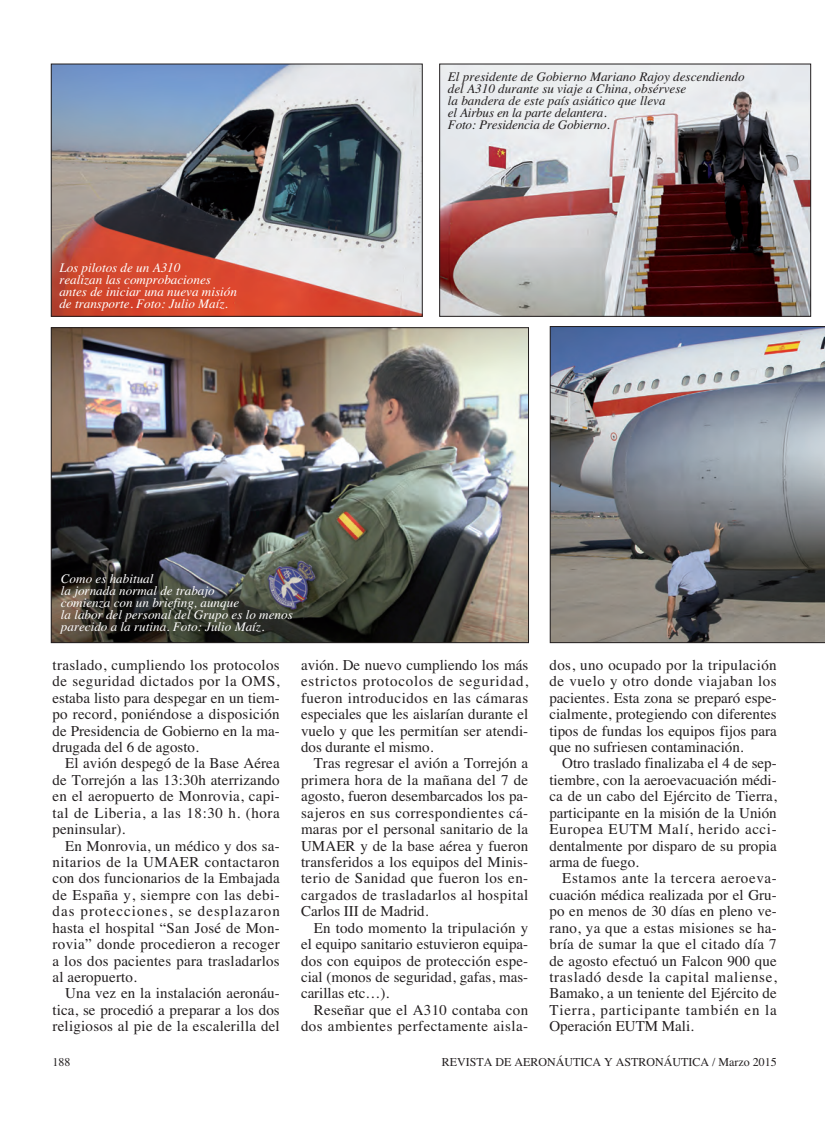
<style>
.page{position:relative;width:825px;height:1127px;background:#fff}
.page>*{position:absolute;margin:0;border:0;box-sizing:border-box;transform-origin:0 0}
.t1{font:15px "Times";letter-spacing:.01em;color:#231f20}
.t2{font:15px "Times";letter-spacing:.03em;color:#231f20}
.t3{font:15px "Times";letter-spacing:.04em;color:#231f20}
.t4{font:15px "Times";letter-spacing:.035em;color:#231f20}
.t5{font:15px "Times";letter-spacing:.05em;color:#231f20}
.t6{font:15px "Times";letter-spacing:.055em;color:#231f20}
.t7{font:15px "Times";letter-spacing:.07em;color:#231f20}
.t8{font:italic 13.2px/12px "Times";color:#fff}
.t9{font:italic 13.2px/12px "Times";color:#231f20}
.t10{font:12px "Times";color:#231f20}
</style>
<div class="page">
<img style="left:53px;top:66px;width:367px;height:248px">
<img style="left:441px;top:66px;width:368px;height:248px">
<div style="left:439px;top:64px;width:372px;height:252px;border:1px solid #231f20"></div>
<img style="left:53px;top:329px;width:474px;height:312px">
<div style="left:51px;top:327px;width:478px;height:316px;border:1px solid #231f20"></div>
<svg style="left:550px;top:326px;width:275px;height:317px;background:#83868d"></svg>
<p class="t8" style="left:59px;top:262px;width:179px">Los pilotos de un A310<br>realizan las comprobaciones antes de iniciar una nueva misión de transporte. Foto: Julio Maíz.</p>
<p class="t9" style="left:448px;top:72px;width:298px">El presidente de Gobierno Mariano Rajoy descendiendo del A310 durante su viaje a China, obsérvese<br>la bandera de este país asiático que lleva<br>el Airbus en la parte delantera.<br>Foto: Presidencia de Gobierno.</p>
<p class="t8" style="left:61px;top:574px;width:233px">Como es habitual<br>la jornada normal de trabajo<br>comienza con un briefing, aunque<br>la labor del personal del Grupo es lo menos parecido a la rutina. Foto: Julio Maíz.</p>
<p class="t1" style="left:53px;top:659px;width:229px">traslado, cumpliendo los protocolos</p>
<p class="t4" style="left:53px;top:676px;width:229px">de seguridad dictados por la OMS,</p>
<p class="t1" style="left:53px;top:692px;width:229px">estaba listo para despegar en un tiem-</p>
<p class="t1" style="left:53px;top:709px;width:229px">po record, poniéndose a disposición</p>
<p class="t1" style="left:53px;top:725px;width:229px">de Presidencia de Gobierno en la ma-</p>
<p class="t1" style="left:53px;top:741px;width:148px">drugada del 6 de agosto.</p>
<p class="t1" style="left:65px;top:758px;width:216px">El avión despegó de la Base Aérea</p>
<p class="t1" style="left:53px;top:774px;width:229px">de Torrejón a las 13:30h aterrizando</p>
<p class="t1" style="left:53px;top:791px;width:229px">en el aeropuerto de Monrovia, capi-</p>
<p class="t3" style="left:53px;top:807px;width:229px">tal de Liberia, a las 18:30 h. (hora</p>
<p class="t1" style="left:53px;top:824px;width:74px">peninsular).</p>
<p class="t1" style="left:65px;top:840px;width:216px">En Monrovia, un médico y dos sa-</p>
<p class="t4" style="left:53px;top:856px;width:229px">nitarios de la UMAER contactaron</p>
<p class="t1" style="left:53px;top:873px;width:229px">con dos funcionarios de la Embajada</p>
<p class="t2" style="left:53px;top:889px;width:229px">de España y, siempre con las debi-</p>
<p class="t7" style="left:53px;top:906px;width:229px">das protecciones, se desplazaron</p>
<p class="t1" style="left:53px;top:922px;width:229px">hasta el hospital “San José de Mon-</p>
<p class="t1" style="left:53px;top:938px;width:229px">rovia” donde procedieron a recoger</p>
<p class="t1" style="left:53px;top:955px;width:229px">a los dos pacientes para trasladarlos</p>
<p class="t1" style="left:53px;top:971px;width:86px">al aeropuerto.</p>
<p class="t1" style="left:65px;top:988px;width:216px">Una vez en la instalación aeronáu-</p>
<p class="t1" style="left:53px;top:1004px;width:229px">tica, se procedió a preparar a los dos</p>
<p class="t1" style="left:53px;top:1021px;width:229px">religiosos al pie de la escalerilla del</p>
<p class="t1" style="left:301px;top:659px;width:229px">avión. De nuevo cumpliendo los más</p>
<p class="t5" style="left:301px;top:676px;width:229px">estrictos protocolos de seguridad,</p>
<p class="t4" style="left:301px;top:692px;width:229px">fueron introducidos en las cámaras</p>
<p class="t1" style="left:301px;top:709px;width:229px">especiales que les aislarían durante el</p>
<p class="t1" style="left:301px;top:725px;width:229px">vuelo y que les permitían ser atendi-</p>
<p class="t1" style="left:301px;top:741px;width:134px">dos durante el mismo.</p>
<p class="t1" style="left:314px;top:758px;width:216px">Tras regresar el avión a Torrejón a</p>
<p class="t1" style="left:301px;top:774px;width:229px">primera hora de la mañana del 7 de</p>
<p class="t1" style="left:301px;top:791px;width:229px">agosto, fueron desembarcados los pa-</p>
<p class="t2" style="left:301px;top:807px;width:229px">sajeros en sus correspondientes cá-</p>
<p class="t1" style="left:301px;top:824px;width:229px">maras por el personal sanitario de la</p>
<p class="t1" style="left:301px;top:840px;width:229px">UMAER y de la base aérea y fueron</p>
<p class="t1" style="left:301px;top:856px;width:229px">transferidos a los equipos del Minis-</p>
<p class="t2" style="left:301px;top:873px;width:229px">terio de Sanidad que fueron los en-</p>
<p class="t2" style="left:301px;top:889px;width:229px">cargados de trasladarlos al hospital</p>
<p class="t1" style="left:301px;top:906px;width:129px">Carlos III de Madrid.</p>
<p class="t1" style="left:314px;top:922px;width:216px">En todo momento la tripulación y</p>
<p class="t1" style="left:301px;top:938px;width:229px">el equipo sanitario estuvieron equipa-</p>
<p class="t1" style="left:301px;top:955px;width:229px">dos con equipos de protección espe-</p>
<p class="t1" style="left:301px;top:971px;width:229px">cial (monos de seguridad, gafas, mas-</p>
<p class="t1" style="left:301px;top:988px;width:90px">carillas etc…).</p>
<p class="t1" style="left:314px;top:1004px;width:216px">Reseñar que el A310 contaba con</p>
<p class="t2" style="left:301px;top:1021px;width:229px">dos ambientes perfectamente aisla-</p>
<p class="t1" style="left:549px;top:659px;width:229px">dos, uno ocupado por la tripulación</p>
<p class="t4" style="left:549px;top:676px;width:229px">de vuelo y otro donde viajaban los</p>
<p class="t1" style="left:549px;top:692px;width:229px">pacientes. Esta zona se preparó espe-</p>
<p class="t1" style="left:549px;top:709px;width:229px">cialmente, protegiendo con diferentes</p>
<p class="t1" style="left:549px;top:725px;width:229px">tipos de fundas los equipos fijos para</p>
<p class="t1" style="left:549px;top:741px;width:196px">que no sufriesen contaminación.</p>
<p class="t1" style="left:562px;top:758px;width:216px">Otro traslado finalizaba el 4 de sep-</p>
<p class="t1" style="left:549px;top:774px;width:229px">tiembre, con la aeroevacuación médi-</p>
<p class="t1" style="left:549px;top:791px;width:229px">ca de un cabo del Ejército de Tierra,</p>
<p class="t1" style="left:549px;top:807px;width:229px">participante en la misión de la Unión</p>
<p class="t3" style="left:549px;top:824px;width:229px">Europea EUTM Malí, herido acci-</p>
<p class="t1" style="left:549px;top:840px;width:229px">dentalmente por disparo de su propia</p>
<p class="t1" style="left:549px;top:856px;width:91px">arma de fuego.</p>
<p class="t3" style="left:562px;top:873px;width:216px">Estamos ante la tercera aeroeva-</p>
<p class="t1" style="left:549px;top:889px;width:229px">cuación médica realizada por el Gru-</p>
<p class="t1" style="left:549px;top:906px;width:229px">po en menos de 30 días en pleno ve-</p>
<p class="t1" style="left:549px;top:922px;width:229px">rano, ya que a estas misiones se ha-</p>
<p class="t1" style="left:549px;top:938px;width:229px">bría de sumar la que el citado día 7</p>
<p class="t1" style="left:549px;top:955px;width:229px">de agosto efectuó un Falcon 900 que</p>
<p class="t3" style="left:549px;top:971px;width:229px">trasladó desde la capital maliense,</p>
<p class="t1" style="left:549px;top:988px;width:229px">Bamako, a un teniente del Ejército de</p>
<p class="t6" style="left:549px;top:1004px;width:229px">Tierra, participante también en la</p>
<p class="t1" style="left:549px;top:1021px;width:146px">Operación EUTM Mali.</p>
<p class="t10" style="left:53px;top:1058px;width:19px">188</p>
<p class="t10" style="left:442px;top:1058px;width:336px">REVISTA DE AERONÁUTICA Y ASTRONÁUTICA / Marzo 2015</p>
</div>
